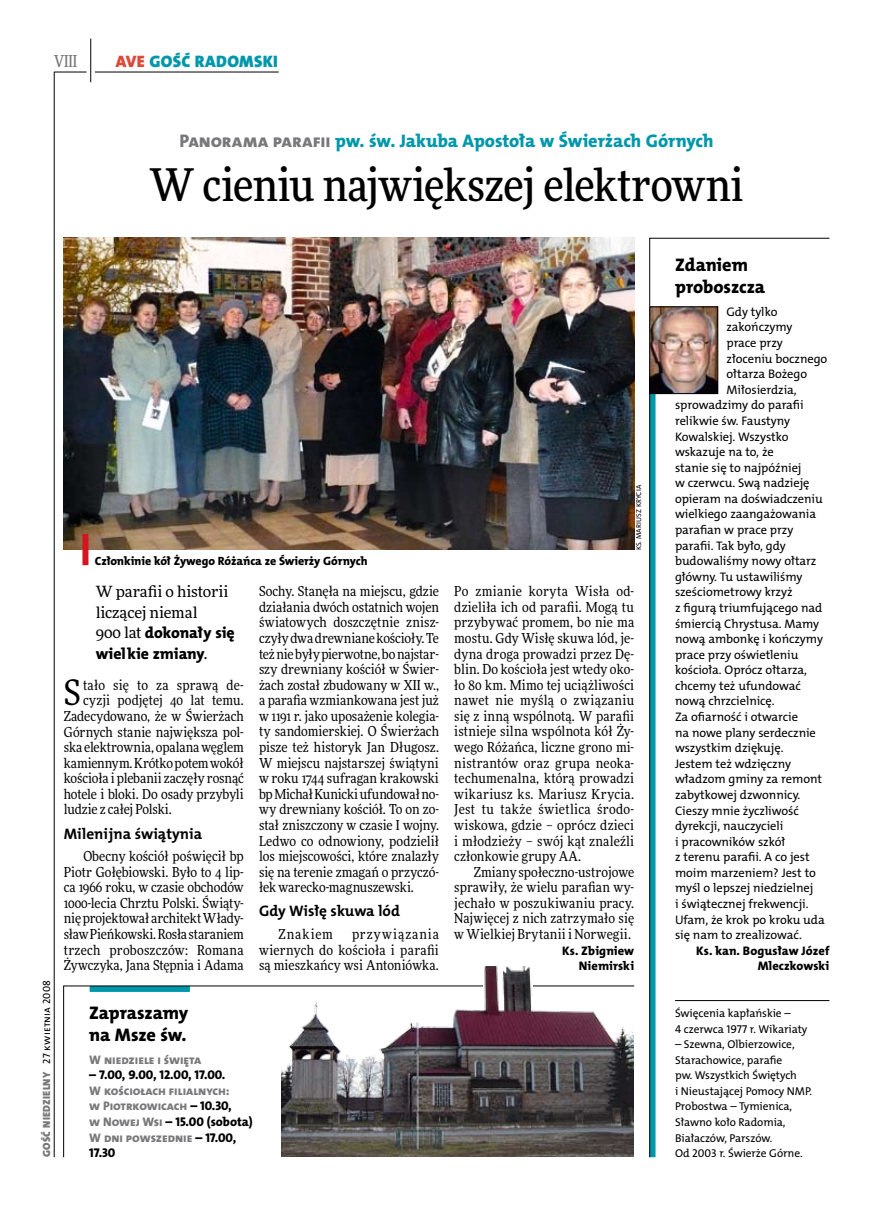
<style>
.page{position:relative;width:872px;height:1221px;background:#fff}
.page>*{position:absolute;margin:0;border:0;box-sizing:border-box;transform-origin:0 0}
.t1{font:500 45px "Freeday Narrow";letter-spacing:-.015em;color:#000}
.t2{font:35.25px "Freeday Narrow News";color:#000}
.t3{font:18.3px "The Mix HP8 Ex Bld";letter-spacing:-.005em;color:#0097aa}
.t4{font:18.3px/21.6px "The Mix HP8 Ex Bld";letter-spacing:.01em;color:#000}
.t5{font:16.65px "The Mix HP9 Blk";letter-spacing:.02em;color:#0097aa}
.t6{font:500 16.5px "Freeday Narrow";color:#787779;scale:.9 1}
.t7{font:15.75px/20.4px "The Mix HP8 Ex Bld";letter-spacing:.02em;color:#000}
.t8{font:15.45px/20.4px "Freeday News";letter-spacing:-.01em;color:#000}
.t9{font:15.3px "The Mix HP7 Bld";letter-spacing:-.01em;color:#000}
.t10{font:13.8px/15.6px "Freeday Narrow News";letter-spacing:.005em;color:#000;text-align:justify}
.t11{font:13.8px "Freeday Narrow News";letter-spacing:-.015em;color:#000}
.t12{font:13.8px "Freeday Narrow News";letter-spacing:.07em;color:#000}
.t13{font:12.75px "The Mix HP8 Ex Bld";color:#000}
.t14{font:12.45px "The Mix HP5 Plain";letter-spacing:-.005em;color:#000}
.t15{font:12.45px/15.6px "The Mix HP8 Ex Bld";letter-spacing:-.005em;color:#787779}
.t16{font:12.45px/15.6px "The Mix HP8 Ex Bld";letter-spacing:.01em;color:#000;text-align:right}
.t17{font:12px "The Mix HP8 Ex Bld";letter-spacing:-.005em;color:#000}
.t18{font:11.4px/15.6px "The Mix HP5 Plain";letter-spacing:-.005em;color:#000}
.t19{font:10.5px "The Mix HP9 Blk";letter-spacing:.025em;color:#787779}
.t20{font:7.2px "The Mix HP5 Plain";letter-spacing:.005em;color:#000}
.s1{color:#dc4a39}
.s2{color:#787779}
.s3{font-family:"The Mix HP5 Plain";color:#000}
.s4{font-family:"Freeday News";font-size:15.45px}
.s5{font-size:12.75px;color:#000}
.s6{font-size:12.45px;color:#787779}
</style>
<div class="page">
<hr style="left:54px;top:72px;width:1px;height:1085px;background:#000">
<hr style="left:90px;top:39px;width:1px;height:43px;background:#000">
<hr style="left:54px;top:72px;width:33px;height:1px;background:#000">
<hr style="left:95px;top:72px;width:184px;height:1px;background:#000">
<img style="left:64px;top:238px;width:570px;height:311px">
<div style="left:82px;top:534px;width:6px;height:31px;background:#d4151f"></div>
<svg style="left:649px;top:238px;width:181px;height:919px"></svg>
<hr style="left:675px;top:1000px;width:154px;height:1px;background:#000">
<img style="left:651px;top:308px;width:65px;height:84px">
<div style="left:649px;top:306px;width:69px;height:88px;border:1px solid #000"></div>
<svg style="left:63px;top:985px;width:571px;height:172px"></svg>
<img style="left:281px;top:966px;width:353px;height:190px">
<p class="t6" style="left:54px;top:50px;width:27px">VIII</p>
<p class="t5" style="left:116px;top:50px;width:164px"><span class="s1">AVE</span> GOŚĆ RADOMSKI</p>
<h3 class="t3" style="left:179px;top:129px;width:535px"><span class="s2">Panorama parafii</span> pw. św. Jakuba Apostoła w Świerżach Górnych</h3>
<h1 class="t1" style="left:149px;top:157px;width:596px">W cieniu największej elektrowni</h1>
<p class="t19" style="left:40px;top:1156px;width:178px;rotate:-90deg">GOŚĆ NIEDZIELNY <span class="s3">27 kwietnia 2008</span></p>
<p class="t17" style="left:95px;top:553px;width:274px">Członkinie kół Żywego Różańca ze Świerży Górnych</p>
<p class="t8" style="left:96px;top:581px;width:134px">W parafii o historii liczącej niemal</p>
<p class="t7" style="left:96px;top:623px;width:140px"><span class="s4">900 lat</span> dokonały się wielkie zmiany<span class="s4">.</span></p>
<h2 class="t2" style="left:64px;top:671px;width:19px">S</h2>
<p class="t10" style="left:83px;top:677px;width:162px">tało się to za sprawą de-</p>
<p class="t10" style="left:83px;top:692px;width:162px">cyzji podjętej 40 lat temu.</p>
<p class="t10" style="left:64px;top:708px;width:181px">Zadecydowano, że w Świerżach</p>
<p class="t10" style="left:64px;top:723px;width:181px">Górnych stanie największa pol-</p>
<p class="t10" style="left:64px;top:739px;width:181px">ska elektrownia, opalana węglem</p>
<p class="t11" style="left:64px;top:754px;width:181px">kamiennym. Krótko potem wokół</p>
<p class="t10" style="left:64px;top:770px;width:181px">kościoła i plebanii zaczęły rosnąć</p>
<p class="t10" style="left:64px;top:786px;width:181px">hotele i bloki. Do osady przybyli</p>
<p class="t11" style="left:64px;top:801px;width:109px">ludzie z całej Polski.</p>
<p class="t9" style="left:64px;top:823px;width:140px">Milenijna świątynia</p>
<p class="t10" style="left:64px;top:848px;width:181px;text-indent:20px">Obecny kościół poświęcił bp Piotr Gołębiowski. Było to 4 lip&shy;ca 1966 roku, w czasie obchodów 1000-lecia Chrztu Polski. Świąty&shy;nię projektował architekt Włady&shy;sław Pieńkowski. Rosła staraniem trzech proboszczów: Romana Żywczyka, Jana Stępnia i Adama</p>
<p class="t10" style="left:259px;top:583px;width:181px">Sochy. Stanęła na miejscu, gdzie działania dwóch ostatnich wojen światowych doszczętnie znisz&shy;czyły dwa drewniane kościoły. Te też nie były pierwotne, bo najstar&shy;szy drewniany kościół w Świer&shy;żach został zbudowany w XII w., a parafia wzmiankowana jest już w 1191 r. jako uposażenie kolegia&shy;ty sandomierskiej. O Świerżach pisze też historyk Jan Długosz.<br>W miejscu najstarszej świątyni w roku 1744 sufragan krakowski bp Michał Kunicki ufundował no&shy;wy drewniany kościół. To on zo&shy;stał zniszczony w czasie I wojny.<br>Ledwo co odnowiony, podzielił los miejscowości, które znalazły się na terenie zmagań o przyczó&shy;łek warecko-magnuszewski.</p>
<p class="t9" style="left:259px;top:901px;width:142px">Gdy Wisłę skuwa lód</p>
<p class="t12" style="left:279px;top:925px;width:56px">Znakiem</p>
<p class="t10" style="left:259px;top:926px;width:181px;text-indent:93px">przywiązania wiernych do kościoła i parafii są mieszkańcy wsi Antoniówka.</p>
<h3 class="t4" style="left:89px;top:1002px;width:100px">Zapraszamy na Msze św.</h3>
<p class="t15" style="left:89px;top:1051px;width:114px">W niedziele i święta</p>
<p class="t13" style="left:89px;top:1066px;width:138px">– 7.00, 9.00, 12.00, 17.00.</p>
<p class="t15" style="left:89px;top:1082px;width:144px">W kościołach filialnych: w Piotrkowicach <span class="s5">– 10.30,</span></p>
<p class="t13" style="left:89px;top:1113px;width:165px"><span class="s6">w Nowej Wsi</span> – 15.00 (sobota)</p>
<p class="t15" style="left:89px;top:1129px;width:148px">W dni powszednie <span class="s5">– 17.00,</span></p>
<p class="t13" style="left:89px;top:1144px;width:28px">17.30</p>
<p class="t20" style="left:634px;top:550px;width:67px;rotate:-90deg">Ks. Mariu sz Krycia</p>
<p class="t10" style="left:454px;top:583px;width:181px">Po zmianie koryta Wisła od&shy;dzieliła ich od parafii. Mogą tu przybywać promem, bo nie ma mostu. Gdy Wisłę skuwa lód, je&shy;dyna droga prowadzi przez Dę&shy;blin. Do kościoła jest wtedy oko&shy;ło 80 km. Mimo tej uciążliwości nawet nie myślą o związaniu się z inną wspólnotą. W parafii istnieje silna wspólnota kół Ży&shy;wego Różańca, liczne grono mi&shy;nistrantów oraz grupa neoka&shy;techumenalna, którą prowadzi wikariusz ks. Mariusz Krycia.<br>Jest tu także świetlica środo&shy;wiskowa, gdzie – oprócz dzieci i młodzieży – swój kąt znaleźli członkowie grupy AA.</p>
<p class="t10" style="left:454px;top:863px;width:181px;text-indent:20px">Zmiany społeczno-ustrojowe sprawiły, że wielu parafian wy&shy;jechało w poszukiwaniu pracy.<br>Najwięcej z nich zatrzymało się w Wielkiej Brytanii i Norwegii.</p>
<p class="t16" style="left:562px;top:942px;width:74px">Ks. Zbigniew<br>Niemirski</p>
<h3 class="t4" style="left:675px;top:254px;width:92px">Zdaniem proboszcza</h3>
<p class="t14" style="left:726px;top:304px;width:52px">Gdy tylko</p>
<p class="t14" style="left:726px;top:319px;width:68px">zakończymy</p>
<p class="t14" style="left:726px;top:335px;width:58px">prace przy</p>
<p class="t14" style="left:726px;top:350px;width:102px">złoceniu bocznego</p>
<p class="t14" style="left:726px;top:366px;width:82px">ołtarza Bożego</p>
<p class="t14" style="left:726px;top:381px;width:72px">Miłosierdzia,</p>
<p class="t14" style="left:675px;top:397px;width:130px">sprowadzimy do parafii</p>
<p class="t14" style="left:675px;top:413px;width:117px">relikwie św. Faustyny</p>
<p class="t14" style="left:675px;top:428px;width:115px">Kowalskiej. Wszystko</p>
<p class="t14" style="left:675px;top:444px;width:100px">wskazuje na to, że</p>
<p class="t14" style="left:675px;top:459px;width:128px">stanie się to najpóźniej</p>
<p class="t14" style="left:675px;top:475px;width:136px">w czerwcu. Swą nadzieję</p>
<p class="t14" style="left:675px;top:490px;width:149px">opieram na doświadczeniu</p>
<p class="t14" style="left:675px;top:506px;width:142px">wielkiego zaangażowania</p>
<p class="t14" style="left:675px;top:522px;width:120px">parafian w prace przy</p>
<p class="t14" style="left:675px;top:537px;width:113px">parafii. Tak było, gdy</p>
<p class="t14" style="left:675px;top:553px;width:143px">budowaliśmy nowy ołtarz</p>
<p class="t14" style="left:675px;top:568px;width:129px">główny. Tu ustawiliśmy</p>
<p class="t14" style="left:675px;top:584px;width:119px">sześciometrowy krzyż</p>
<p class="t14" style="left:675px;top:599px;width:149px">z figurą triumfującego nad</p>
<p class="t14" style="left:675px;top:615px;width:146px">śmiercią Chrystusa. Mamy</p>
<p class="t14" style="left:675px;top:631px;width:150px">nową ambonkę i kończymy</p>
<p class="t14" style="left:675px;top:646px;width:125px">prace przy oświetleniu</p>
<p class="t14" style="left:675px;top:662px;width:133px">kościoła. Oprócz ołtarza,</p>
<p class="t14" style="left:675px;top:677px;width:127px">chcemy też ufundować</p>
<p class="t14" style="left:675px;top:693px;width:101px">nową chrzcielnicę.</p>
<p class="t14" style="left:675px;top:708px;width:125px">Za ofiarność i otwarcie</p>
<p class="t14" style="left:675px;top:724px;width:142px">na nowe plany serdecznie</p>
<p class="t14" style="left:675px;top:740px;width:110px">wszystkim dziękuję.</p>
<p class="t14" style="left:675px;top:755px;width:118px">Jestem też wdzięczny</p>
<p class="t14" style="left:675px;top:771px;width:148px">władzom gminy za remont</p>
<p class="t14" style="left:675px;top:786px;width:127px">zabytkowej dzwonnicy.</p>
<p class="t14" style="left:675px;top:802px;width:125px">Cieszy mnie życzliwość</p>
<p class="t14" style="left:675px;top:817px;width:110px">dyrekcji, nauczycieli</p>
<p class="t14" style="left:675px;top:833px;width:112px">i pracowników szkół</p>
<p class="t14" style="left:675px;top:849px;width:136px">z terenu parafii. A co jest</p>
<p class="t14" style="left:675px;top:864px;width:142px">moim marzeniem? Jest to</p>
<p class="t14" style="left:675px;top:880px;width:140px">myśl o lepszej niedzielnej</p>
<p class="t14" style="left:675px;top:895px;width:135px">i świątecznej frekwencji.</p>
<p class="t14" style="left:675px;top:911px;width:151px">Ufam, że krok po kroku uda</p>
<p class="t14" style="left:675px;top:927px;width:128px">się nam to zrealizować.</p>
<p class="t16" style="left:696px;top:942px;width:135px">Ks. kan. Bogusław Józef<br>Mleczkowski</p>
<p class="t18" style="left:675px;top:1005px;width:134px">Święcenia kapłańskie –<br>4 czerwca 1977 r. Wikariaty</p>
<p class="t18" style="left:675px;top:1036px;width:139px">– Szewna, Olbierzowice,<br>Starachowice, parafie<br>pw. Wszystkich Świętych<br>i N ieustającej Pomocy NM P.<br>Probostwa – Tymienica,<br>Sławno koło Radomia,<br>Białaczów, Parszów.<br>Od 2003 r. Świerże Górne.</p>
</div>
